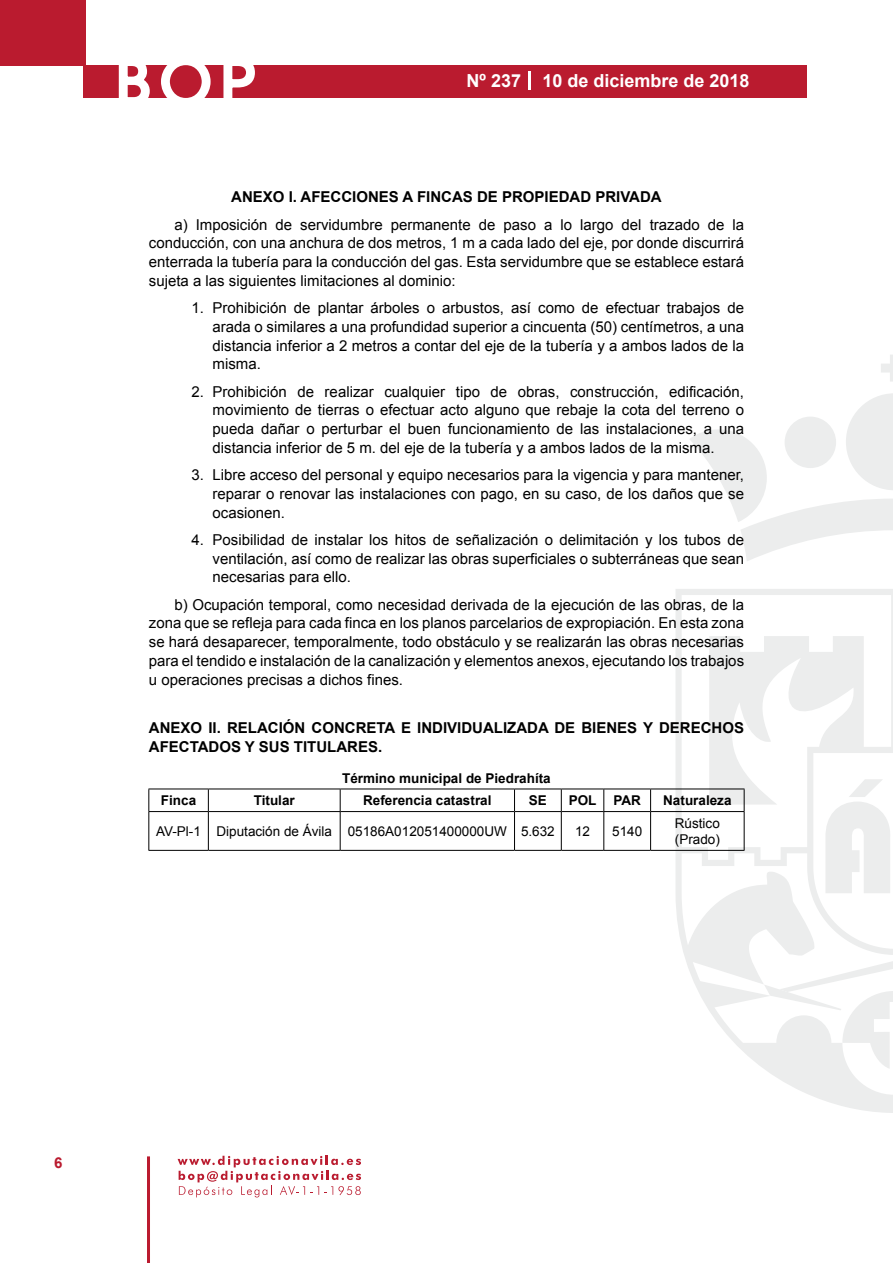
<style>
.page{position:relative;width:893px;height:1263px;background:#fff}
.page>*{position:absolute;margin:0;border:0;box-sizing:border-box;transform-origin:0 0}
.t1{font:500 61.5px "Avant Garde";color:#fff}
.t2{font:700 18px "Arial";color:#fff}
.t3{font:15px/18.8px "Arial";color:#000;text-align:justify}
.t4{font:700 15px/18.8px "Arial";color:#000}
.t5{font:700 15px "Arial";color:#ba1b2f}
.t6{font:700 13.5px "Arial";color:#000}
.t7{font:13.5px/16.2px "Arial";color:#000}
</style>
<div class="page">
<svg style="left:178px;top:1156px;width:183px;height:41px"></svg>
<hr style="left:147px;top:1156px;width:3px;height:107px;background:#ba1b2f">
<div style="left:0;top:0;width:85px;height:66px;background:#ba1b2f"></div>
<div style="left:84px;top:65px;width:723px;height:33px;background:#ba1b2f"></div>
<svg style="left:118px;top:65px;width:32px;height:33px"></svg>
<svg style="left:161px;top:65px;width:50px;height:33px"></svg>
<svg style="left:223px;top:65px;width:32px;height:33px"></svg>
<svg style="left:529px;top:71px;width:2px;height:19px"></svg>
<svg style="left:881px;top:355px;width:12px;height:27px"></svg>
<svg style="left:690px;top:393px;width:203px;height:168px"></svg>
<svg style="left:675px;top:589px;width:218px;height:524px"></svg>
<svg style="left:764px;top:984px;width:129px;height:86px"></svg>
<svg style="left:825px;top:779px;width:66px;height:114px"></svg>
<hr style="left:148px;top:789px;width:60px;height:1px;background:#000">
<svg style="left:148px;top:789px;width:1px;height:22px"></svg>
<hr style="left:208px;top:789px;width:132px;height:1px;background:#000">
<svg style="left:208px;top:789px;width:1px;height:22px"></svg>
<hr style="left:340px;top:789px;width:174px;height:1px;background:#000">
<svg style="left:340px;top:789px;width:1px;height:22px"></svg>
<hr style="left:514px;top:789px;width:47px;height:1px;background:#000">
<svg style="left:514px;top:789px;width:1px;height:22px"></svg>
<hr style="left:561px;top:789px;width:43px;height:1px;background:#000">
<svg style="left:561px;top:789px;width:1px;height:22px"></svg>
<hr style="left:604px;top:789px;width:47px;height:1px;background:#000">
<svg style="left:603px;top:789px;width:1px;height:22px"></svg>
<hr style="left:651px;top:789px;width:93px;height:1px;background:#000">
<svg style="left:650px;top:789px;width:1px;height:22px"></svg>
<svg style="left:744px;top:789px;width:1px;height:22px"></svg>
<hr style="left:148px;top:811px;width:60px;height:1px;background:#000">
<hr style="left:148px;top:812px;width:1px;height:38px;background:#000">
<hr style="left:208px;top:811px;width:132px;height:1px;background:#000">
<hr style="left:208px;top:812px;width:1px;height:38px;background:#000">
<hr style="left:340px;top:811px;width:174px;height:1px;background:#000">
<hr style="left:340px;top:812px;width:1px;height:38px;background:#000">
<hr style="left:514px;top:811px;width:47px;height:1px;background:#000">
<hr style="left:514px;top:812px;width:1px;height:38px;background:#000">
<hr style="left:561px;top:811px;width:43px;height:1px;background:#000">
<hr style="left:561px;top:812px;width:1px;height:38px;background:#000">
<hr style="left:604px;top:811px;width:47px;height:1px;background:#000">
<hr style="left:603px;top:812px;width:1px;height:38px;background:#000">
<hr style="left:651px;top:811px;width:93px;height:1px;background:#000">
<hr style="left:650px;top:812px;width:1px;height:38px;background:#000">
<hr style="left:744px;top:812px;width:1px;height:38px;background:#000">
<hr style="left:148px;top:850px;width:60px;height:1px;background:#000">
<hr style="left:208px;top:850px;width:132px;height:1px;background:#000">
<hr style="left:340px;top:850px;width:174px;height:1px;background:#000">
<hr style="left:514px;top:850px;width:47px;height:1px;background:#000">
<hr style="left:561px;top:850px;width:43px;height:1px;background:#000">
<hr style="left:604px;top:850px;width:47px;height:1px;background:#000">
<hr style="left:651px;top:850px;width:93px;height:1px;background:#000">
<h1 class="t1" style="left:115px;top:44px;width:141px">BOP</h1>
<p class="t2" style="left:467px;top:69px;width:284px">Nº 237 10 de diciembre de 2018</p>
<p class="t4" style="left:231px;top:188px;width:432px">ANEXO I. AFECCIONES A FINCAS DE PROPIEDAD PRIVADA</p>
<p class="t3" style="left:149px;top:215px;width:597px;text-indent:26px">a) Imposición de servidumbre permanente de paso a lo largo del trazado de la conducción, con una anchura de dos metros, 1 m a cada lado del eje, por donde discurrirá enterrada la tubería para la conducción del gas. Esta servidumbre que se establece estará sujeta a las siguientes limitaciones al dominio:</p>
<p class="t3" style="left:213px;top:299px;width:533px;text-indent:-21px">1. Prohibición de plantar árboles o arbustos, así como de efectuar trabajos de arada o similares a una profundidad superior a cincuenta (50) centímetros, a una distancia inferior a 2 metros a contar del eje de la tubería y a ambos lados de la misma.</p>
<p class="t3" style="left:213px;top:382px;width:533px;text-indent:-21px">2. Prohibición de realizar cualquier tipo de obras, construcción, edificación, movimiento de tierras o efectuar acto alguno que rebaje la cota del terreno o pueda dañar o perturbar el buen funcionamiento de las instalaciones, a una distancia inferior de 5 m. del eje de la tubería y a ambos lados de la misma.</p>
<p class="t3" style="left:213px;top:466px;width:533px;text-indent:-21px">3. Libre acceso del personal y equipo necesarios para la vigencia y para mantener, reparar o renovar las instalaciones con pago, en su caso, de los daños que se ocasionen.</p>
<p class="t3" style="left:213px;top:530px;width:533px;text-indent:-21px">4. Posibilidad de instalar los hitos de señalización o delimitación y los tubos de ventilación, así como de realizar las obras superficiales o subterráneas que sean necesarias para ello.</p>
<p class="t3" style="left:149px;top:595px;width:597px;text-indent:26px">b) Ocupación temporal, como necesidad derivada de la ejecución de las obras, de la zona que se refleja para cada finca en los planos parcelarios de expropiación. En esta zona se hará desaparecer, temporalmente, todo obstáculo y se realizarán las obras necesarias para el tendido e instalación de la canalización y elementos anexos, ejecutando los trabajos u operaciones precisas a dichos fines.</p>
<p class="t4" style="left:149px;top:719px;width:597px">ANEXO II. RELACIÓN CONCRETA E INDIVIDUALIZADA DE BIENES Y DERECHOS<br>AFECTADOS Y SUS TITULARES.</p>
<p class="t6" style="left:342px;top:769px;width:210px">Término municipal de Piedrahíta</p>
<p class="t6" style="left:161px;top:791px;width:37px">Finca</p>
<p class="t6" style="left:254px;top:791px;width:43px">Titular</p>
<p class="t6" style="left:363px;top:791px;width:130px">Referencia catastral</p>
<p class="t6" style="left:529px;top:791px;width:20px">SE</p>
<p class="t6" style="left:569px;top:791px;width:29px">POL</p>
<p class="t6" style="left:613px;top:791px;width:29px">PAR</p>
<p class="t6" style="left:663px;top:791px;width:70px">Naturaleza</p>
<p class="t7" style="left:156px;top:823px;width:400px">AV-Pl-1 Diputación de Ávila 05186A012051400000UW 5.632</p>
<p class="t7" style="left:575px;top:823px;width:17px">12</p>
<p class="t7" style="left:612px;top:823px;width:32px">5140</p>
<p class="t7" style="left:675px;top:815px;width:47px">Rústico (Prado)</p>
<p class="t5" style="left:54px;top:1153px;width:10px">6</p>
</div>
